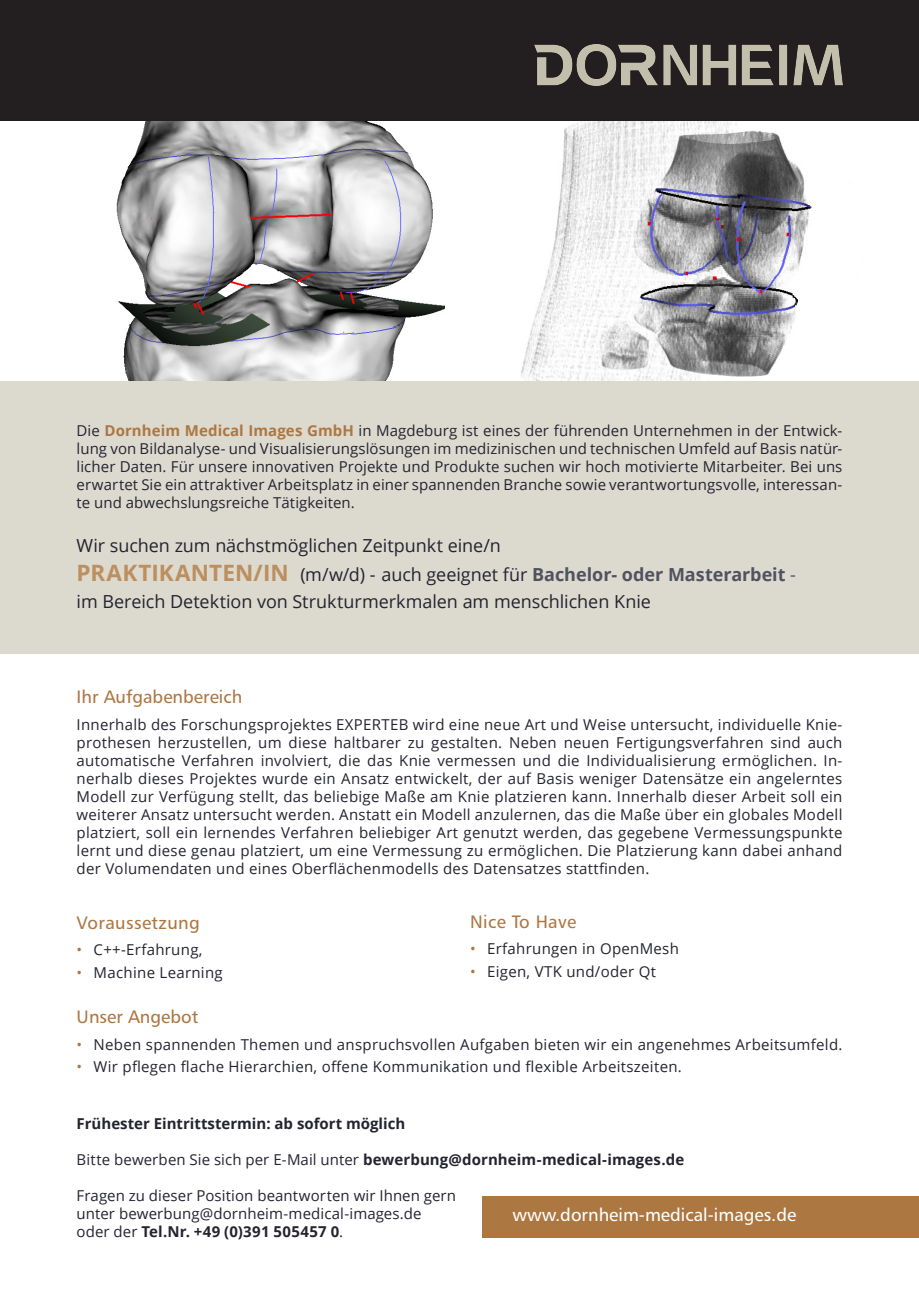
<style>
.page{position:relative;width:919px;height:1289px;background:#fff}
.page>*{position:absolute;margin:0;border:0;box-sizing:border-box;transform-origin:0 0}
.t1{font:18px "Open Sans";letter-spacing:-.005em;color:#242431}
.t2{font:700 18px "Open Sans";color:#50535f}
.t3{font:18px "Humanist 777 BT Roman B";color:#fff}
.headline{font:18px "Humanist 777 BT Roman B";letter-spacing:.02em;color:#ad7741}
.headline-2{font:18px "Humanist 777 BT Roman B";color:#ad7741}
.subline{font:18px "Humanist 777 BT Roman B";color:#ad7741}
.headline-3{font:15px/18px "Open Sans";letter-spacing:.005em;color:#242431;text-align:justify}
.subline-2{font:15px "Open Sans";letter-spacing:.02em;color:#242431}
.headline-4{font:700 15px "Open Sans";color:#242431}
.headline-5{font:700 15px "Open Sans";letter-spacing:.02em;color:#242431}
.s1{font-weight:700;color:#ad7741}
.s2{font-size:22.5px;color:#bd8e5e}
.s3{font-weight:400;color:#242431}
.s4{font-weight:400}
.s5{color:#ad7741}
</style>
<div class="page">
<img style="left:116px;top:121px;width:328px;height:260px">
<img style="left:521px;top:121px;width:291px;height:260px">
<div style="left:0;top:381px;width:918px;height:272px;background:#dcd9cf"></div>
<div style="left:0;top:0;width:918px;height:121px;background:#231f20"></div>
<img style="left:534px;top:45px;width:308px;height:40px">
<div style="left:483px;top:1196px;width:435px;height:41px;background:#ad7741"></div>
<p class="headline-3" style="left:77px;top:421px;width:767px">Die <span class="s1">Dornheim Medical Images GmbH</span> in Magdeburg ist eines der führenden Unternehmen in der Entwick&shy;lung von Bildanalyse- und Visualisierungslösungen im medizinischen und technischen Umfeld auf Basis natür&shy;licher Daten. Für unsere innovativen Projekte und Produkte suchen wir hoch motivierte Mitarbeiter. Bei uns erwartet Sie ein attraktiver Arbeitsplatz in einer spannenden Branche sowie verantwortungsvolle, interessan&shy;te und abwechslungsreiche Tätigkeiten.</p>
<p class="t1" style="left:77px;top:533px;width:426px">Wir suchen zum nächstmöglichen Zeitpunkt eine/n</p>
<p class="t2" style="left:77px;top:562px;width:720px"><span class="s2">PRAKTIKANTEN/IN</span> <span class="s3">(m/w/d) - auch geeignet für</span> Bachelor- oder Masterarbeit <span class="s4">-</span></p>
<p class="t1" style="left:77px;top:589px;width:575px">im Bereich Detektion von Strukturmerkmalen am menschlichen Knie</p>
<p class="headline-2" style="left:77px;top:685px;width:167px">Ihr Aufgabenbereich</p>
<p class="headline-3" style="left:77px;top:714px;width:767px">Innerhalb des Forschungsprojektes EXPERTEB wird eine neue Art und Weise untersucht, individuelle Knie&shy;prothesen herzustellen, um diese haltbarer zu gestalten. Neben neuen Fertigungsverfahren sind auch automatische Verfahren involviert, die das Knie vermessen und die Individualisierung ermöglichen. In&shy;nerhalb dieses Projektes wurde ein Ansatz entwickelt, der auf Basis weniger Datensätze ein angelerntes Modell zur Verfügung stellt, das beliebige Maße am Knie platzieren kann. Innerhalb dieser Arbeit soll ein weiterer Ansatz untersucht werden. Anstatt ein Modell anzulernen, das die Maße über ein globales Modell platziert, soll ein lernendes Verfahren beliebiger Art genutzt werden, das gegebene Vermessungspunkte lernt und diese genau platziert, um eine Vermessung zu ermöglichen. Die Platzierung kann dabei anhand der Volumendaten und eines Oberflächenmodells des Datensatzes stattfinden.</p>
<p class="headline" style="left:77px;top:911px;width:125px">Voraussetzung</p>
<p class="subline-2" style="left:77px;top:939px;width:127px"><span class="s5">•</span> C++-Erfahrung,</p>
<p class="subline-2" style="left:77px;top:961px;width:148px"><span class="s5">•</span> Machine Learning</p>
<p class="headline" style="left:470px;top:910px;width:108px">Nice To Have</p>
<p class="subline-2" style="left:470px;top:938px;width:210px"><span class="s5">•</span> Erfahrungen in OpenMesh</p>
<p class="subline-2" style="left:470px;top:960px;width:187px"><span class="s5">•</span> Eigen, VTK und/oder Qt</p>
<p class="subline" style="left:77px;top:1005px;width:123px">Unser Angebot</p>
<p class="subline-2" style="left:77px;top:1033px;width:767px"><span class="s5">•</span> Neben spannenden Themen und anspruchsvollen Aufgaben bieten wir ein angenehmes Arbeitsumfeld.</p>
<p class="subline-2" style="left:77px;top:1056px;width:606px"><span class="s5">•</span> Wir pflegen flache Hierarchien, offene Kommunikation und flexible Arbeitszeiten.</p>
<p class="headline-4" style="left:77px;top:1113px;width:330px">Frühester Eintrittstermin: ab sofort möglich</p>
<p class="headline-4" style="left:77px;top:1149px;width:609px"><span class="s4">Bitte bewerben Sie sich per E-Mail unter</span> bewerbung@dornheim-medical-images.de</p>
<p class="headline-3" style="left:77px;top:1186px;width:381px">Fragen zu dieser Position beantworten wir Ihnen gern</p>
<p class="headline-3" style="left:77px;top:1204px;width:346px">unter bewerbung@dornheim-medical-images.de</p>
<p class="headline-5" style="left:77px;top:1221px;width:268px"><span class="s4">oder der</span> Tel.Nr. +49 (0)391 505457 0<span class="s4">.</span></p>
<p class="t3" style="left:512px;top:1203px;width:285px">www.dornheim-medical-images.de</p>
</div>
